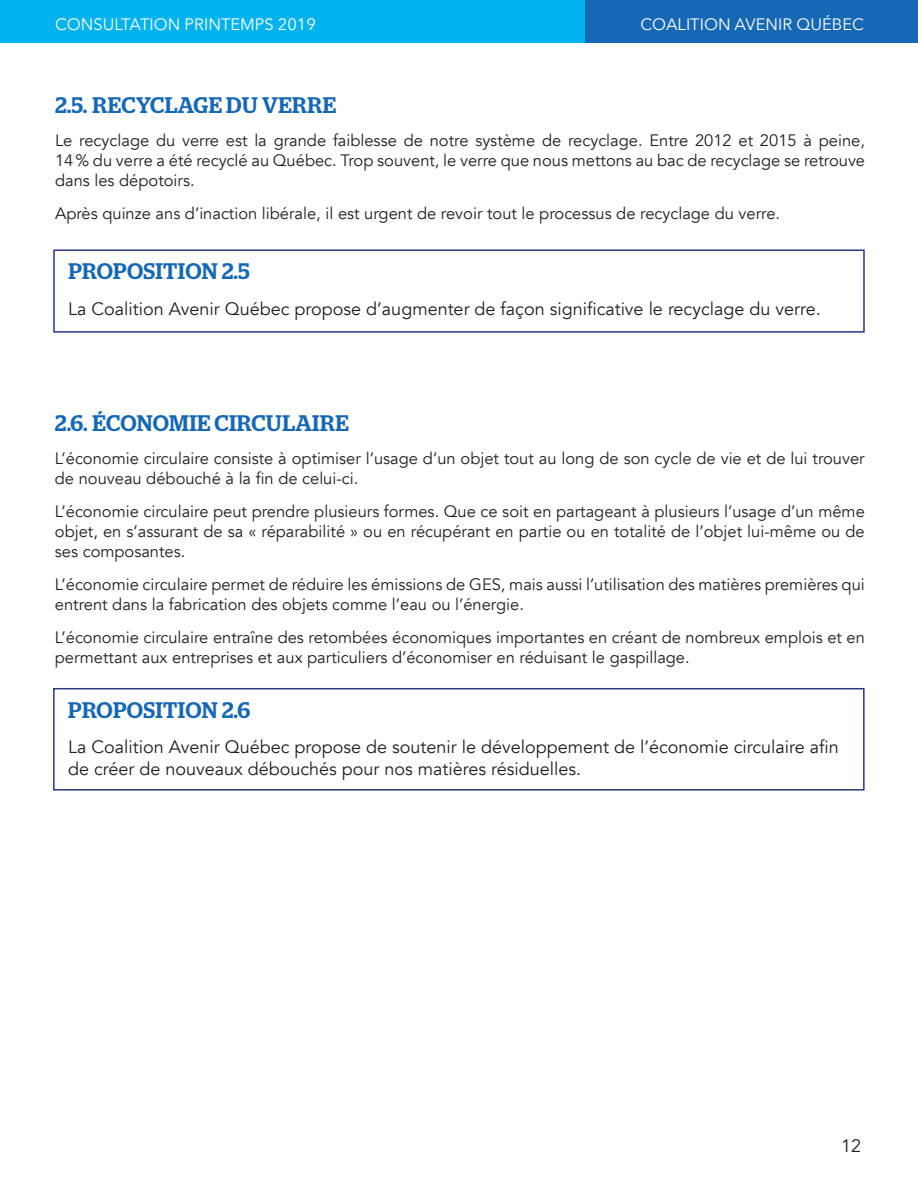
<style>
.page{position:relative;width:918px;height:1188px;background:#fff}
.page>*{position:absolute;margin:0;border:0;box-sizing:border-box;transform-origin:0 0}
.t1{font:500 22.5px "Stag";letter-spacing:.02em;color:#1768b4}
.t2{font:18px/21.6px "Avenir";color:#231f20}
.t3{font:16.5px/19.8px "Avenir";color:#231f20}
.t4{font:16.5px "Avenir Next";color:#fff}
</style>
<div class="page">
<div style="left:0;top:0;width:585px;height:43px;background:#00b3ef"></div>
<div style="left:585px;top:0;width:333px;height:43px;background:#1768b4"></div>
<div style="left:53px;top:249px;width:812px;height:84px;border:2px solid #283881"></div>
<div style="left:53px;top:688px;width:812px;height:103px;border:2px solid #283881"></div>
<p class="t4" style="left:55px;top:11px;width:263px">CONSULTATION PRINTEMPS 2019</p>
<p class="t4" style="left:641px;top:10px;width:225px">COALITION AVENIR QUÉBEC</p>
<p class="t1" style="left:55px;top:92px;width:283px">2.5. RECYCLAGE DU VERRE</p>
<p class="t3" style="left:55px;top:131px;width:812px;text-align:justify">Le recyclage du verre est la grande faiblesse de notre système de recyclage. Entre 2012 et 2015 à peine, 14% du verre a été recyclé au Québec. Trop souvent, le verre que nous mettons au bac de recyclage se retrouve dans les dépotoirs.</p>
<p class="t3" style="left:55px;top:204px;width:727px">Après quinze ans d’inaction libérale, il est urgent de revoir tout le processus de recyclage du verre.</p>
<p class="t1" style="left:68px;top:258px;width:183px">PROPOSITION 2.5</p>
<p class="t2" style="left:68px;top:298px;width:754px">La Coalition Avenir Québec propose d’augmenter de façon significative le recyclage du verre.</p>
<p class="t1" style="left:55px;top:409px;width:295px">2.6. ÉCONOMIE CIRCULAIRE</p>
<p class="t3" style="left:55px;top:449px;width:811px">L’économie circulaire consiste à optimiser l’usage d’un objet tout au long de son cycle de vie et de lui trouver de nouveau débouché à la fin de celui-ci.</p>
<p class="t3" style="left:55px;top:502px;width:811px;text-align:justify">L’économie circulaire peut prendre plusieurs formes. Que ce soit en partageant à plusieurs l’usage d’un même objet, en s’assurant de sa « réparabilité » ou en récupérant en partie ou en totalité de l’objet lui-même ou de ses composantes.</p>
<p class="t3" style="left:55px;top:575px;width:811px">L’économie circulaire permet de réduire les émissions de GES, mais aussi l’utilisation des matières premières qui entrent dans la fabrication des objets comme l’eau ou l’énergie.</p>
<p class="t3" style="left:55px;top:628px;width:811px">L’économie circulaire entraîne des retombées économiques importantes en créant de nombreux emplois et en permettant aux entreprises et aux particuliers d’économiser en réduisant le gaspillage.</p>
<p class="t1" style="left:68px;top:697px;width:183px">PROPOSITION 2.6</p>
<p class="t2" style="left:68px;top:736px;width:772px">La Coalition Avenir Québec propose de soutenir le développement de l’économie circulaire afin de créer de nouveaux débouchés pour nos matières résiduelles.</p>
<p class="t2" style="left:841px;top:1135px;width:22px">12</p>
</div>
